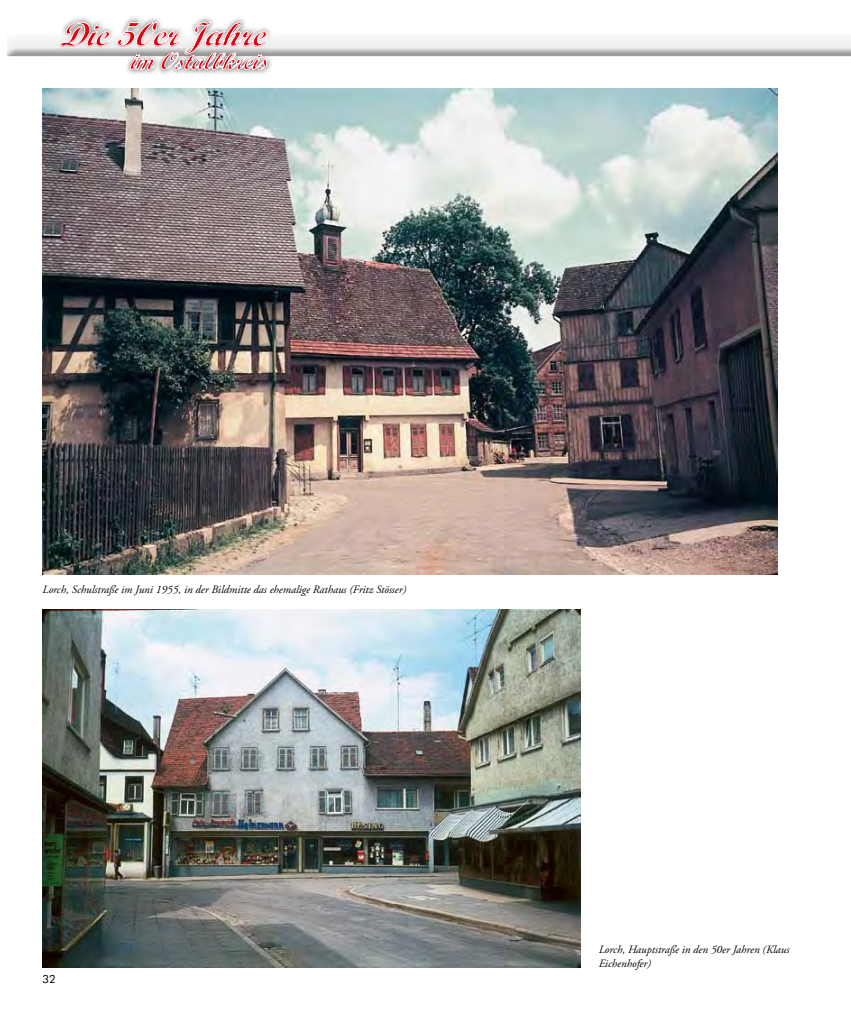
<style>
.page{position:relative;width:851px;height:1010px;background:#fff}
.page>*{position:absolute;margin:0;border:0;box-sizing:border-box;transform-origin:0 0}
.t1{font:italic 33.62px "Script MT Bold";color:#e3000f}
.t2{font:italic 23.5px "Script MT Bold";color:#e3000f;scale:1.04 1}
.t3{font:italic 11.25px/13.8px "Adobe Garamond Pro";color:#000}
.t4{font:11.25px "Futura BT";color:#000}
</style>
<div class="page">
<img style="left:68px;top:18px;width:200px;height:56px">
<svg style="left:7px;top:22px;width:843px;height:48px"></svg>
<img style="left:43px;top:89px;width:734px;height:485px">
<img style="left:43px;top:609px;width:537px;height:358px">
<h1 class="t1" style="left:60px;top:14px;width:217px">Die50erJahre</h1>
<h2 class="t2" style="left:130px;top:47px;width:142px">im Ostalbkreis</h2>
<p class="t3" style="left:43px;top:583px;width:365px">Lorch, Schulstraße im Juni 1955, in der Bildmitte das ehemalige Rathaus (Fritz Stösser)</p>
<p class="t4" style="left:43px;top:972px;width:15px">32</p>
<p class="t3" style="left:598px;top:943px;width:192px">Lorch, Hauptstraße in den 50er Jahren (Klaus<br>Eichenhofer)</p>
</div>
